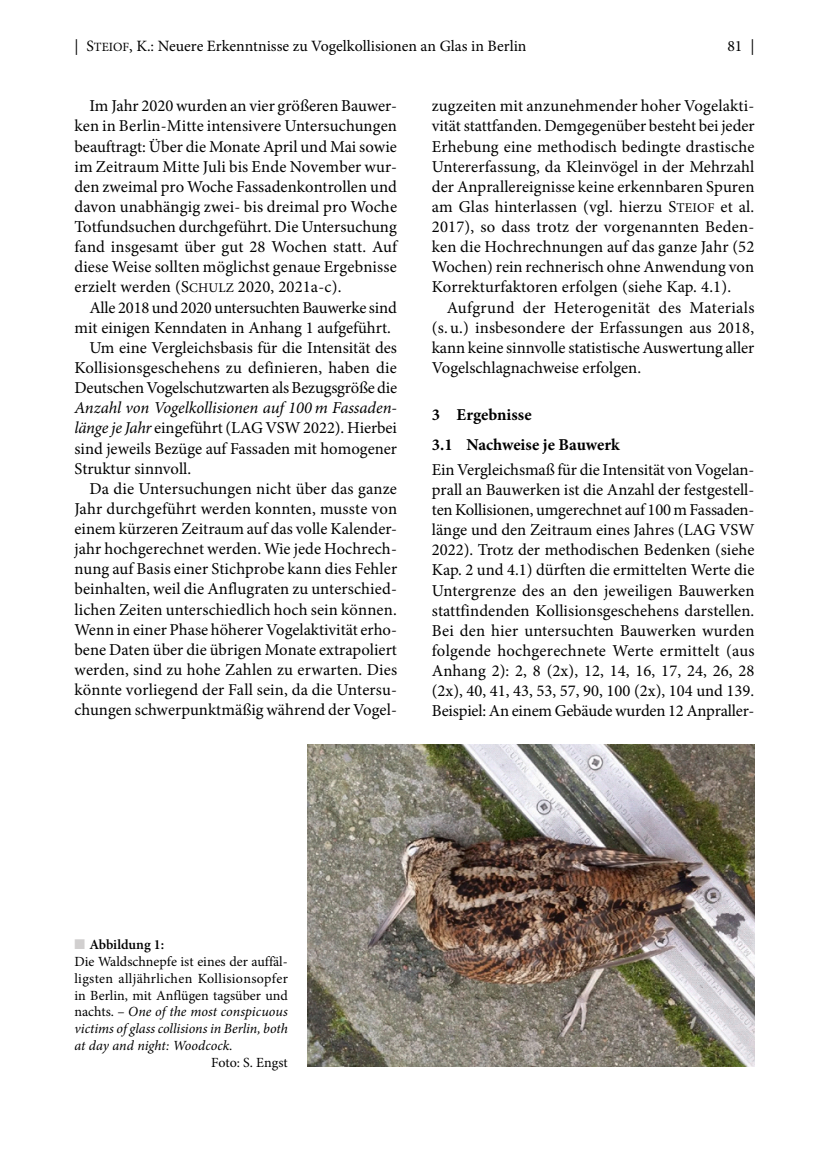
<style>
.page{position:relative;width:814px;height:1161px;background:#fff}
.page>*{position:absolute;margin:0;border:0;box-sizing:border-box;transform-origin:0 0}
.Grundschrift_mit_Einzug{font:16.62px/20.1px "Minion Pro";color:#000;text-align:justify}
.Grundschrift_ohne_Einzug{font:16.62px/20.1px "Minion Pro";letter-spacing:-.01em;color:#000;text-align:justify}
.Titel_02_nach_01{font:700 16.62px "Minion Pro";color:#000}
.Titel_01{font:700 16.62px "Minion Pro";color:#000}
.t1{font:15.75px "Minion Pro";color:#000}
.Legende{font:14px/16.8px "Minion Pro";color:#000;text-align:justify}
.t2{font:600 14px "Minion Pro";letter-spacing:-.005em;color:#000}
.s1{font-family:"Minion Pro Regular SC800"}
.s2{font-family:"Minion Pro Regular SC800";font-size:12.6px}
.s3{font-family:"Minion Pro Regular SC800";font-size:13.3px}
.s4{font-style:italic}
.s5{color:#d1cfcf}
</style>
<div class="page">
<img style="left:308px;top:744px;width:446px;height:322px">
<p class="t1" style="left:74px;top:36px;width:453px">| <span class="s1">S</span><span class="s2">TEIOF</span><span class="s1">, K</span>.: Neuere Erkenntnisse zu Vogelkollisionen an Glas in Berlin</p>
<p class="t1" style="left:727px;top:36px;width:29px">81 |</p>
<p class="Grundschrift_mit_Einzug" style="left:74px;top:96px;width:324px;text-indent:15px">Im Jahr 2020 wurden an vier größeren Bauwer&shy;ken in Berlin-Mitte intensivere Untersuchungen beauftragt: Über die Monate April und Mai sowie im Zeitraum Mitte Juli bis Ende November wur&shy;den zweimal pro Woche Fassadenkontrollen und davon unabhängig zwei- bis dreimal pro Woche Totfundsuchen durchgeführt. Die Untersuchung fand insgesamt über gut 28 Wochen statt. Auf diese Weise sollten möglichst genaue Ergebnisse erzielt werden (<span class="s1">S</span><span class="s3">CHULZ</span> 2020, 2021a-c).</p>
<p class="Grundschrift_mit_Einzug" style="left:74px;top:297px;width:324px;text-indent:15px">Alle 2018 und 2020 untersuchten Bauwerke sind mit einigen Kenndaten in Anhang 1 aufgeführt.</p>
<p class="Grundschrift_mit_Einzug" style="left:74px;top:337px;width:324px;text-indent:15px">Um eine Vergleichsbasis für die Intensität des Kollisionsgeschehens zu definieren, haben die Deutschen Vogelschutzwarten als Bezugsgröße die <span class="s4">Anzahl von Vogelkollisionen auf 100 m Fassaden&shy;länge je Jahr</span> eingeführt (LAG VSW 2022). Hierbei sind jeweils Bezüge auf Fassaden mit homogener Struktur sinnvoll.</p>
<p class="Grundschrift_mit_Einzug" style="left:74px;top:478px;width:324px;text-indent:15px">Da die Untersuchungen nicht über das ganze Jahr durchgeführt werden konnten, musste von einem kürzeren Zeitraum auf das volle Kalender&shy;jahr hochgerechnet werden. Wie jede Hochrech&shy;nung auf Basis einer Stichprobe kann dies Fehler beinhalten, weil die Anflugraten zu unterschied&shy;lichen Zeiten unterschiedlich hoch sein können.<br>Wenn in einer Phase höherer Vogelaktivität erho&shy;bene Daten über die übrigen Monate extrapoliert werden, sind zu hohe Zahlen zu erwarten. Dies könnte vorliegend der Fall sein, da die Untersu&shy;chungen schwerpunktmäßig während der Vogel-</p>
<p class="Grundschrift_mit_Einzug" style="left:432px;top:96px;width:324px">zugzeiten mit anzunehmender hoher Vogelakti&shy;vität stattfanden. Demgegenüber besteht bei jeder Erhebung eine methodisch bedingte drastische Untererfassung, da Kleinvögel in der Mehrzahl der Anprallereignisse keine erkennbaren Spuren am Glas hinterlassen (vgl. hierzu <span class="s1">S</span><span class="s3">TEIOF</span> et al.<br>2017), so dass trotz der vorgenannten Beden&shy;ken die Hochrechnungen auf das ganze Jahr (52<br>Wochen) rein rechnerisch ohne Anwendung von Korrekturfaktoren erfolgen (siehe Kap. 4.1).</p>
<p class="Grundschrift_mit_Einzug" style="left:432px;top:297px;width:324px;text-indent:15px">Aufgrund der Heterogenität des Materials (s. u.) insbesondere der Erfassungen aus 2018, kann keine sinnvolle statistische Auswertung aller Vogelschlagnachweise erfolgen.</p>
<p class="Titel_01" style="left:432px;top:403px;width:101px">3 Ergebnisse</p>
<p class="Titel_02_nach_01" style="left:432px;top:433px;width:189px">3.1 Nachweise je Bauwerk</p>
<p class="Grundschrift_ohne_Einzug" style="left:432px;top:459px;width:324px">Ein Vergleichsmaß für die Intensität von Vogelan&shy;prall an Bauwerken ist die Anzahl der festgestell&shy;ten Kollisionen, umgerechnet auf 100 m Fassaden&shy;länge und den Zeitraum eines Jahres (LAG VSW 2022). Trotz der methodischen Bedenken (siehe Kap. 2 und 4.1) dürften die ermittelten Werte die Untergrenze des an den jeweiligen Bauwerken stattfindenden Kollisionsgeschehens darstellen.<br>Bei den hier untersuchten Bauwerken wurden folgende hochgerechnete Werte ermittelt (aus Anhang 2): 2, 8 (2x), 12, 14, 16, 17, 24, 26, 28 (2x), 40, 41, 43, 53, 57, 90, 100 (2x), 104 und 139.<br>Beispiel: An einem Gebäude wurden 12 Anpraller-</p>
<p class="t2" style="left:74px;top:935px;width:91px"><span class="s5">■</span> Abbildung 1:</p>
<p class="Legende" style="left:74px;top:953px;width:215px">Die Waldschnepfe ist eines der auffäl&shy;ligsten alljährlichen Kollisionsopfer in Berlin, mit Anflügen tagsüber und nachts. – <span class="s4">One of the most conspicuous victims of glass collisions in Berlin, both at day and night: Woodcock.</span></p>
<p class="Legende" style="left:211px;top:1054px;width:78px">Foto: S. Engst</p>
</div>
